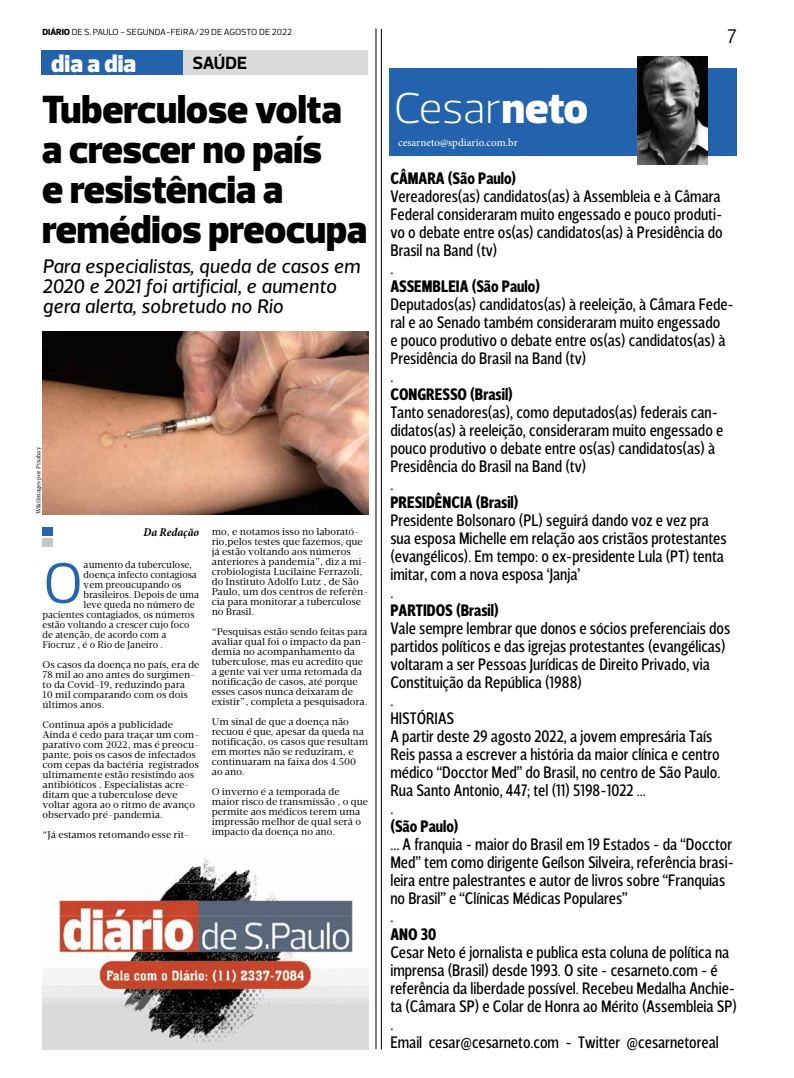
<style>
.page{position:relative;width:794px;height:1078px;background:#fff}
.page>*{position:absolute;margin:0;border:0;box-sizing:border-box;transform-origin:0 0}
.t1{font:58px "Prelo";color:#2565ae}
.t2{font:300 44px "Prelo";color:#fff}
.t3{font:900 40px/40px "Prelo";color:#000}
.t4{font:900 25px "Prelo";color:#fff}
.t5{font:italic 20px/20px "Velino Sans";color:#000}
.t6{font:20px "Prelo";color:#000}
.t7{font:700 18px "Prelo";letter-spacing:-.015em;color:#000}
.t8{font:17px/18px "Velino Sans Condensed";color:#000}
.t9{font:700 17px "Velino Sans Condensed";color:#000}
.t10{font:italic 700 condensed 12px "Minion Pro";letter-spacing:-.005em;color:#000}
.t11{font:11px "Minion Pro";color:#fff}
.t12{font:10px/10px "Velino Text";color:#000}
.t13{font:10px "Velino Text";color:#000;scale:.95 1}
.t14{font:9px "Prelo";color:#000}
.t15{font:6px "Velino Text";color:#000}
.s1{font-weight:800}
.s2{font-weight:900}
</style>
<div class="page">
<div style="left:389px;top:68px;width:348px;height:87px;background:#2363ad"></div>
<img style="left:637px;top:56px;width:70px;height:108px">
<hr style="left:381px;top:29px;width:1px;height:1020px;background:#000">
<hr style="left:376px;top:28px;width:1px;height:1020px;background:#000">
<img style="left:43px;top:857px;width:326px;height:192px">
<div style="left:41px;top:51px;width:142px;height:24px;background:#2363ad"></div>
<div style="left:183px;top:51px;width:185px;height:24px;background:#dadada"></div>
<div style="left:43px;top:537px;width:10px;height:9px;background:#c6c6c6"></div>
<div style="left:43px;top:527px;width:10px;height:9px;background:#2464ae"></div>
<img style="left:43px;top:332px;width:326px;height:182px">
<p class="t14" style="left:43px;top:27px;width:251px"><span class="s1">DIÁRIO</span> DE S. PAULO - SEGUNDA-FEIRA/29 DE AGOSTO DE 2022</p>
<p class="t6" style="left:727px;top:24px;width:11px">7</p>
<h3 class="t4" style="left:51px;top:48px;width:86px">dia a dia</h3>
<p class="t7" style="left:192px;top:52px;width:56px">SAÚDE</p>
<h3 class="t3" style="left:42px;top:90px;width:326px">Tuberculose volta a crescer no país<br>e resistência a remédios preocupa</h3>
<p class="t5" style="left:43px;top:256px;width:319px">Para especialistas, queda de casos em<br>2020 e 2021 foi artificial, e aumento gera alerta, sobretudo no Rio</p>
<p class="t15" style="left:35px;top:514px;width:69px;rotate:-90deg">WikiImages por Pixabay</p>
<p class="t10" style="left:143px;top:524px;width:57px">Da Redação</p>
<h1 class="t1" style="left:43px;top:547px;width:42px">O</h1>
<p class="t13" style="left:84px;top:558px;width:116px">aumento da tuberculose,</p>
<p class="t13" style="left:84px;top:568px;width:121px">doença infecto contagiosa</p>
<p class="t13" style="left:84px;top:578px;width:104px">vem preoucupando os</p>
<p class="t13" style="left:84px;top:588px;width:123px">brasileiros. Depois de uma</p>
<p class="t13" style="left:84px;top:598px;width:118px">leve queda no número de</p>
<p class="t13" style="left:43px;top:608px;width:162px">pacientes contagiados, os números</p>
<p class="t13" style="left:43px;top:618px;width:156px">estão voltando a crescer cujo foco</p>
<p class="t13" style="left:43px;top:628px;width:132px">de atenção, de acordo com a</p>
<p class="t13" style="left:43px;top:638px;width:128px">Fiocruz , é o Rio de Janeiro .</p>
<p class="t12" style="left:43px;top:659px;width:158px">Os casos da doença no país, era de<br>78 mil ao ano antes do surgimen&shy;to da Covid-19, reduzindo para<br>10 mil comparando com os dois últimos anos.</p>
<p class="t12" style="left:43px;top:719px;width:159px">Continua após a publicidade<br>Ainda é cedo para traçar um com&shy;parativo com 2022, mas é preocu&shy;pante, pois os casos de infectados com cepas da bactéria registrados ultimamente estão resistindo aos antibióticos . Especialistas acre&shy;ditam que a tuberculose deve voltar agora ao o ritmo de avanço observado pré-pandemia.</p>
<p class="t12" style="left:43px;top:829px;width:148px">“Já estamos retomando esse rit-</p>
<p class="t12" style="left:212px;top:526px;width:159px">mo, e notamos isso no laborató&shy;rio,pelos testes que fazemos, que já estão voltando aos números anteriores à pandemia”, diz a mi&shy;crobiologista Lucilaine Ferrazoli, do Instituto Adolfo Lutz , de São<br>Paulo, um dos centros de referên&shy;cia para monitorar a tuberculose no Brasil.</p>
<p class="t12" style="left:212px;top:626px;width:157px">“Pesquisas estão sendo feitas para avaliar qual foi o impacto da pan&shy;demia no acompanhamento da tuberculose, mas eu acredito que a gente vai ver uma retomada da notificação de casos, até porque esses casos nunca deixaram de existir”, completa a pesquisadora.</p>
<p class="t12" style="left:212px;top:716px;width:158px">Um sinal de que a doença não recuou é que, apesar da queda na notificação, os casos que resultam em mortes não se reduziram, e continuaram na faixa dos 4.500 ao ano.</p>
<p class="t12" style="left:212px;top:786px;width:158px">O inverno é a temporada de maior risco de transmissão , o que permite aos médicos terem uma impressão melhor de qual será o impacto da doença no ano.</p>
<h2 class="t2" style="left:394px;top:81px;width:196px">Cesar<span class="s2">neto</span></h2>
<p class="t11" style="left:398px;top:135px;width:121px">cesarneto@spdiario.com.br</p>
<p class="t9" style="left:390px;top:167px;width:127px">CÂMARA (São Paulo)</p>
<p class="t8" style="left:390px;top:187px;width:334px">Vereadores(as) candidatos(as) à Assembleia e à Câmara Federal consideraram muito engessado e pouco produti&shy;vo o debate entre os(as) candidatos(as) à Presidência do Brasil na Band (tv)<br>.</p>
<p class="t9" style="left:390px;top:275px;width:151px">ASSEMBLEIA (São Paulo)</p>
<p class="t8" style="left:390px;top:295px;width:345px">Deputados(as) candidatos(as) à reeleição, à Câmara Fede&shy;ral e ao Senado também consideraram muito engessado<br>e pouco produtivo o debate entre os(as) candidatos(as) à Presidência do Brasil na Band (tv)<br>.</p>
<p class="t9" style="left:390px;top:383px;width:124px">CONGRESSO (Brasil)</p>
<p class="t8" style="left:390px;top:403px;width:334px">Tanto senadores(as), como deputados(as) federais can&shy;didatos(as) à reeleição, consideraram muito engessado e pouco produtivo o debate entre os(as) candidatos(as) à Presidência do Brasil na Band (tv)<br>.</p>
<p class="t9" style="left:390px;top:491px;width:130px">PRESIDÊNCIA (Brasil)</p>
<p class="t8" style="left:390px;top:511px;width:338px">Presidente Bolsonaro (PL) seguirá dando voz e vez pra sua esposa Michelle em relação aos cristãos protestantes (evangélicos). Em tempo: o ex-presidente Lula (PT) tenta imitar, com a nova esposa ‘Janja’<br>.</p>
<p class="t9" style="left:390px;top:599px;width:110px">PARTIDOS (Brasil)</p>
<p class="t8" style="left:390px;top:619px;width:341px">Vale sempre lembrar que donos e sócios preferenciais dos partidos políticos e das igrejas protestantes (evangélicas) voltaram a ser Pessoas Jurídicas de Direito Privado, via Constituição da República (1988)<br>.<br>HISTÓRIAS<br>A partir deste 29 agosto 2022, a jovem empresária Taís Reis passa a escrever a história da maior clínica e centro médico “Docctor Med” do Brasil, no centro de São Paulo.<br>Rua Santo Antonio, 447; tel (11) 5198-1022 ...<br>.</p>
<p class="t9" style="left:390px;top:815px;width:70px">(São Paulo)</p>
<p class="t8" style="left:390px;top:835px;width:345px">... A franquia - maior do Brasil em 19 Estados - da “Docctor Med” tem como dirigente Geílson Silveira, referência brasi&shy;leira entre palestrantes e autor de livros sobre “Franquias no Brasil” e “Clínicas Médicas Populares”<br>.</p>
<p class="t9" style="left:390px;top:923px;width:47px">ANO 30</p>
<p class="t8" style="left:390px;top:943px;width:348px">Cesar Neto é jornalista e publica esta coluna de política na imprensa (Brasil) desde 1993. O site - cesarneto.com - é referência da liberdade possível. Recebeu Medalha Anchie&shy;ta (Câmara SP) e Colar de Honra ao Mérito (Assembleia SP) .<br>Email cesar@cesarneto.com - Twitter @cesarnetoreal</p>
</div>
